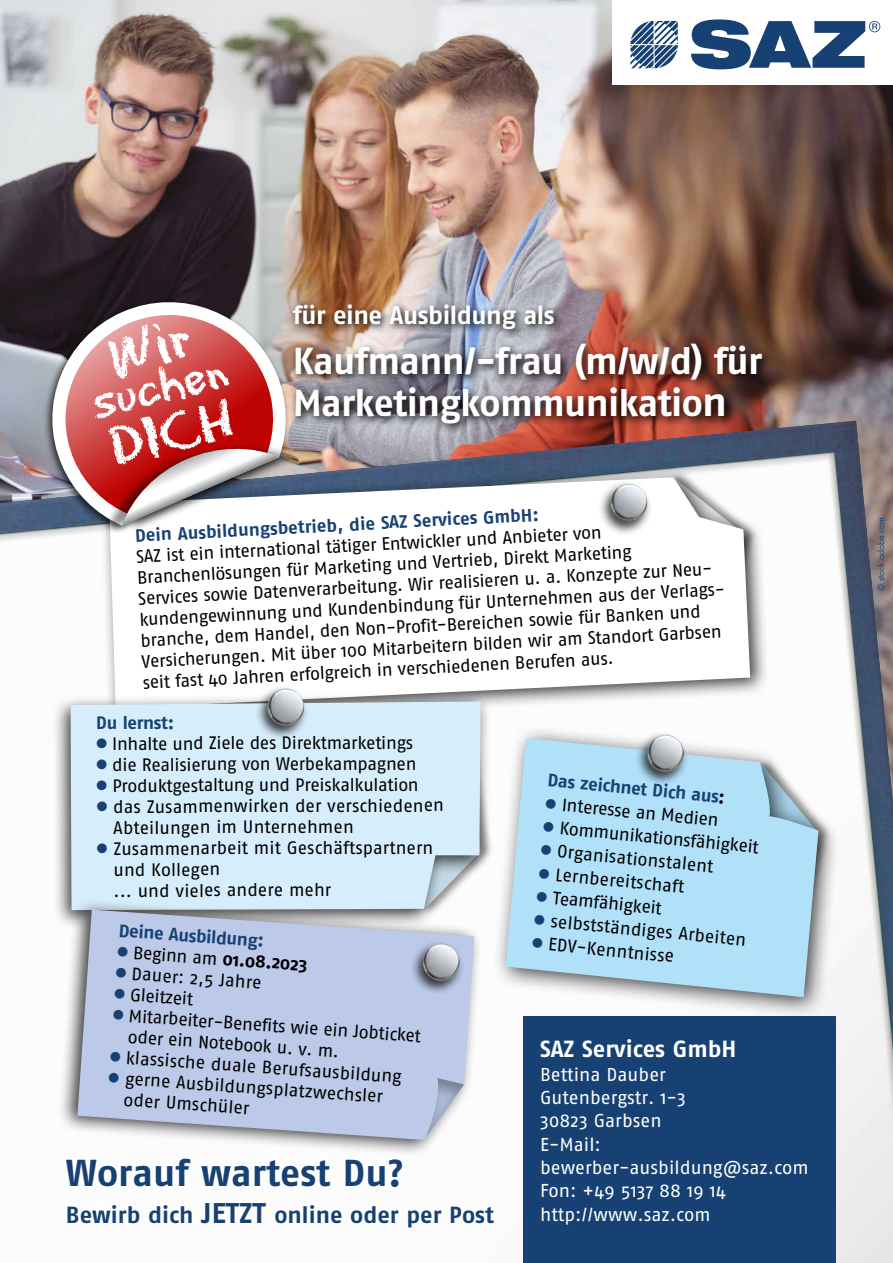
<style>
.page{position:relative;width:893px;height:1263px;background:#fff}
.page>*{position:absolute;margin:0;border:0;box-sizing:border-box;transform-origin:0 0}
.t1{font:700 37.5px/42px "Fago OT";letter-spacing:-.02em;color:#fff}
.t2{font:700 37.5px "Fago OT";color:#174173}
.t3{font:700 25.5px "Fago OT";letter-spacing:-.02em;color:#fff}
.t4{font:700 23.4px "Fago OT";color:#174173}
.t5{font:700 23.4px "Fago OT";color:#fff}
.t6{font:18.6px/23.4px "Fago OT";color:#fff}
.t7{font:18px/21px "Fago OT";letter-spacing:-.005em;color:#000}
.t8{font:18px "Fago OT";letter-spacing:-.025em;color:#000}
.t9{font:700 18px "Fago OT";letter-spacing:-.025em;color:#174173}
.t10{font:700 18px "Fago OT";color:#000}
.t11{font:8.7px "Futura Std";color:#174173}
.s1{font-size:40.5px}
.s2{color:#174173}
.s3{font-weight:400}
.s4{font-size:28.5px}
.s5{color:#000}
</style>
<div class="page">
<img style="left:0;top:0;width:893px;height:421px">
<img style="left:0;top:421px;width:893px;height:842px">
<div style="left:100px;top:467px;width:669px;height:259px;background:#000;opacity:.75"></div>
<svg style="left:109px;top:477px;width:641px;height:231px"></svg>
<div style="left:492px;top:725px;width:349px;height:294px;background:#000;opacity:.75"></div>
<svg style="left:506px;top:738px;width:313px;height:259px;background:#b6dcf1"></svg>
<svg style="left:36px;top:286px;width:253px;height:240px;background:#6e6a70"></svg>
<svg style="left:51px;top:301px;width:225px;height:213px;background:#68666d"></svg>
<div style="left:128px;top:443px;width:170px;height:91px;background:#000;opacity:.45"></div>
<div style="left:103px;top:445px;width:170px;height:90px;background:#000;opacity:.45"></div>
<svg style="left:56px;top:305px;width:223px;height:221px"></svg>
<img style="left:289px;top:299px;width:483px;height:135px">
<div style="left:523px;top:1016px;width:313px;height:247px;background:#174173"></div>
<div style="left:598px;top:480px;width:54px;height:56px;background:#000;opacity:.75"></div>
<img style="left:610px;top:484px;width:37px;height:38px">
<div style="left:52px;top:692px;width:439px;height:238px;background:#000;opacity:.75"></div>
<div style="left:71px;top:701px;width:410px;height:197px;background:#d6eefc"></div>
<div style="left:255px;top:685px;width:54px;height:56px;background:#000;opacity:.75"></div>
<img style="left:267px;top:688px;width:37px;height:39px">
<div style="left:634px;top:731px;width:55px;height:56px;background:#000;opacity:.75"></div>
<img style="left:647px;top:735px;width:37px;height:38px">
<div style="left:612px;top:0;width:281px;height:84px;background:#fff"></div>
<svg style="left:691px;top:19px;width:189px;height:50px"></svg>
<svg style="left:630px;top:21px;width:48px;height:47px"></svg>
<div style="left:57px;top:898px;width:426px;height:259px;background:#000;opacity:.75"></div>
<svg style="left:77px;top:910px;width:397px;height:165px;background:#bac6e2"></svg>
<div style="left:410px;top:939px;width:55px;height:57px;background:#000;opacity:.75"></div>
<img style="left:423px;top:943px;width:37px;height:38px">
<svg style="left:53px;top:1075px;width:447px;height:174px"></svg>
<svg style="left:546px;top:798px;width:10px;height:11px"></svg>
<h2 class="t3" style="left:293px;top:299px;width:263px">für eine Ausbildung als</h2>
<h1 class="t1" style="left:293px;top:340px;width:471px">Kaufmann/-frau (m/w/d) für<br>Marketingkommunikatio<span class="s1">n</span></h1>
<p class="t9" style="left:134px;top:525px;width:406px;rotate:-3deg">Dein Ausbildungsbetrieb, die SAZ Services GmbH:</p>
<p class="t7" style="left:136px;top:546px;width:587px;rotate:-3deg">SAZ ist ein international tätiger Entwickler und Anbieter von Branchenlösungen für Marketing und Vertrieb, Direkt Marketing<br>Services sowie Datenverarbeitung. Wir realisieren u. a. Konzepte zur Neu&shy;kundengewinnung und Kundenbindung für Unternehmen aus der Verlags&shy;branche, dem Handel, den Non-Profit-Bereichen sowie für Banken und Versicherungen. Mit über 100 Mitarbeitern bilden wir am Standort Garbsen seit fast 40 Jahren erfolgreich in verschiedenen Berufen aus.</p>
<p class="t9" style="left:96px;top:712px;width:79px">Du lernst:</p>
<p class="t8" style="left:96px;top:732px;width:318px"><span class="s2">●</span> Inhalte und Ziele des Direktmarketings</p>
<p class="t8" style="left:96px;top:753px;width:322px"><span class="s2">●</span> die Realisierung von Werbekampagnen</p>
<p class="t8" style="left:97px;top:774px;width:324px"><span class="s2">●</span> Produktgestaltung und Preiskalkulation</p>
<p class="t7" style="left:113px;top:795px;width:332px;text-indent:-17px"><span class="s2">●</span> das Zusammenwirken der verschiedenen<br>Abteilungen im Unternehmen</p>
<p class="t7" style="left:114px;top:837px;width:321px;text-indent:-17px"><span class="s2">●</span> Zusammenarbeit mit Geschäftspartnern und Kollegen<br>... und vieles andere mehr</p>
<p class="t9" style="left:120px;top:920px;width:147px;rotate:4deg">Deine Ausbildung:</p>
<p class="t10" style="left:118px;top:941px;width:192px;rotate:4deg"><span class="s2">●</span> <span class="s3">Beginn am</span> 01.08.2023</p>
<p class="t7" style="left:117px;top:962px;width:148px;rotate:4deg"><span class="s2">●</span> Dauer: 2,5 Jahre</p>
<p class="t7" style="left:115px;top:983px;width:80px;rotate:4deg"><span class="s2">●</span> Gleitzeit</p>
<p class="t7" style="left:130px;top:1005px;width:294px;text-indent:-17px;rotate:4deg"><span class="s2">●</span> Mitarbeiter-Benefits wie ein Jobticket oder ein Notebook u. v. m.</p>
<p class="t7" style="left:111px;top:1046px;width:294px;rotate:4deg"><span class="s2">●</span> klassische duale Berufsausbildung</p>
<p class="t7" style="left:126px;top:1068px;width:260px;text-indent:-17px;rotate:4deg"><span class="s2">●</span> gerne Ausbildungsplatzwechsler oder Umschüler</p>
<h1 class="t2" style="left:66px;top:1150px;width:339px">Worauf wartest Du?</h1>
<p class="t4" style="left:66px;top:1200px;width:429px">Bewirb dich <span class="s4">JETZT</span> online oder per Post</p>
<p class="t9" style="left:549px;top:770px;width:180px;rotate:5deg">Das zeichnet Dich aus<span class="s5">:</span></p>
<p class="t7" style="left:563px;top:795px;width:159px;rotate:5deg">Interesse an Medien</p>
<p class="t7" style="left:544px;top:817px;width:218px;rotate:5deg"><span class="s2">●</span> Kommunikationsfähigkeit</p>
<p class="t7" style="left:542px;top:840px;width:175px;rotate:5deg"><span class="s2">●</span> Organisationstalent</p>
<p class="t7" style="left:540px;top:863px;width:148px;rotate:5deg"><span class="s2">●</span> Lernbereitschaft</p>
<p class="t7" style="left:537px;top:886px;width:127px;rotate:5deg"><span class="s2">●</span> Teamfähigkeit</p>
<p class="t7" style="left:535px;top:910px;width:214px;rotate:5deg"><span class="s2">●</span> selbstständiges Arbeiten</p>
<p class="t7" style="left:533px;top:933px;width:144px;rotate:5deg"><span class="s2">●</span> EDV-Kenntnisse</p>
<p class="t5" style="left:540px;top:1035px;width:198px">SAZ Services GmbH</p>
<p class="t6" style="left:540px;top:1062px;width:270px">Bettina Dauber<br>Gutenbergstr. 1-3<br>30823 Garbsen<br>E-Mail: bewerber-ausbildung@saz.com<br>Fon: +49 5137 88 19 14 http://www.saz.com</p>
<p class="t11" style="left:875px;top:591px;width:75px;rotate:-90deg">© stock.adobe.com</p>
</div>
